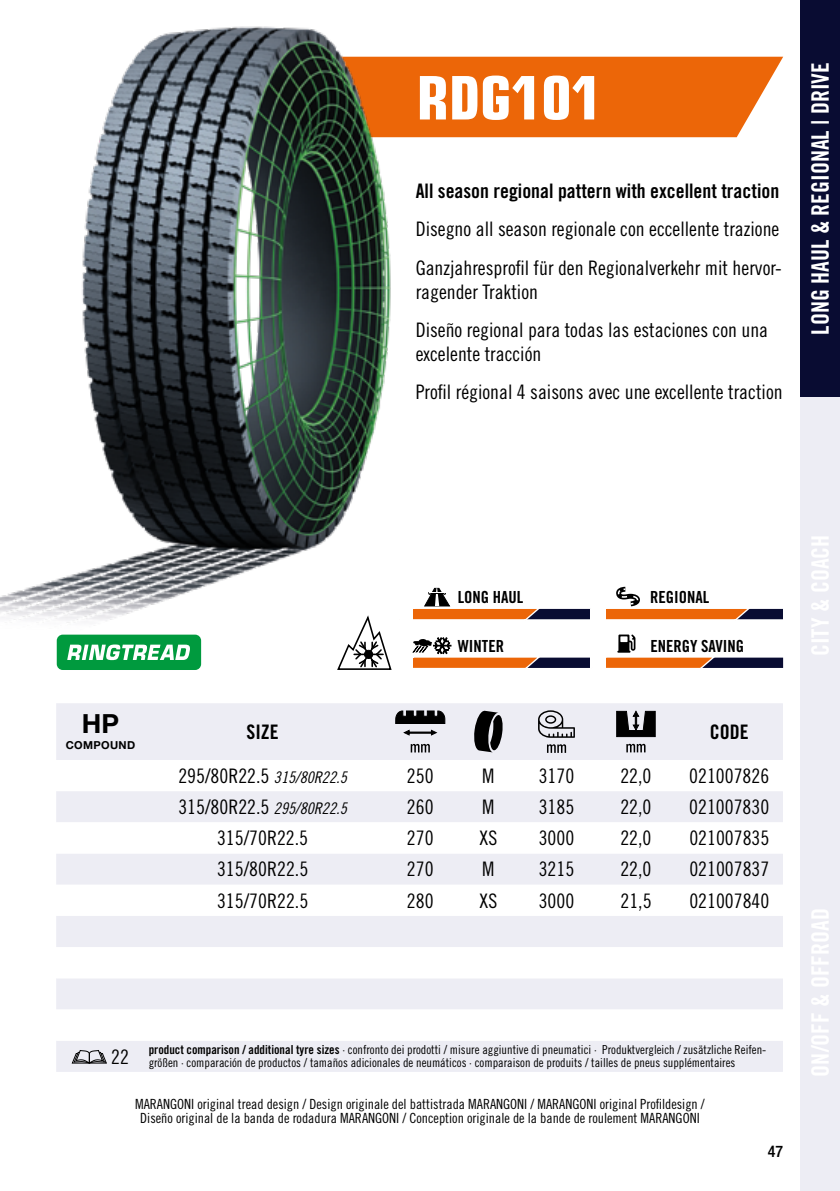
<style>
.page{position:relative;width:840px;height:1191px;background:#fff}
.page>*{position:absolute;margin:0;border:0;box-sizing:border-box;transform-origin:0 0}
.t1{font:700 condensed 60px "Eurostile LT Std";color:#fff}
.t2{font:700 26.4px "Helvetica Neue LT Std";color:#000}
.t3{font:24px "Trade Gothic LT Std Bd Cn 20";color:#fff}
.t4{font:20px/38.2px "Trade Gothic LT Std Cn 18";color:#000}
.t5{font:20px "Trade Gothic LT Std Bd Cn 20";color:#000}
.t6{font:16.6px "Trade Gothic LT Std Bd Cn 20";color:#000}
.t7{font:500 condensed 16px "Helvetica Neue LT Std";color:#000}
.t8{font:14px/14px "Trade Gothic LT Std Cn 18";color:#000;text-align:center}
.t9{font:12.4px/12.4px "Trade Gothic LT Std Cn 18";color:#000}
.t10{font:700 11px "Helvetica Neue LT Std";letter-spacing:.03em;color:#000}
.s1{font-family:"Trade Gothic LT Std Cn 18 Obl";font-size:16px}
.s2{font-family:"Trade Gothic LT Std Bd Cn 20"}
</style>
<div class="page">
<div style="left:799px;top:397px;width:40px;height:397px;background:#ededf4"></div>
<div style="left:799px;top:794px;width:40px;height:397px;background:#ededf4"></div>
<div style="left:799px;top:0;width:40px;height:397px;background:#090c32"></div>
<div style="left:404px;top:57px;width:378px;height:80px;background:#ec6608"></div>
<img style="left:0;top:26px;width:404px;height:625px">
<div style="left:56px;top:703px;width:726px;height:368px;background:#ededf4"></div>
<svg style="left:56px;top:760px;width:726px;height:280px"></svg>
<svg style="left:395px;top:710px;width:50px;height:25px"></svg>
<svg style="left:410px;top:744px;width:19px;height:8px"></svg>
<svg style="left:473px;top:710px;width:30px;height:42px"></svg>
<svg style="left:546px;top:744px;width:19px;height:9px"></svg>
<svg style="left:537px;top:710px;width:37px;height:28px"></svg>
<svg style="left:615px;top:710px;width:40px;height:27px"></svg>
<svg style="left:626px;top:744px;width:19px;height:8px"></svg>
<svg style="left:71px;top:1050px;width:36px;height:15px"></svg>
<div style="left:57px;top:634px;width:144px;height:36px;background:#009a3e;border-radius:6px"></div>
<svg style="left:67px;top:644px;width:123px;height:16px"></svg>
<svg style="left:336px;top:587px;width:446px;height:83px"></svg>
<h1 class="t1" style="left:416px;top:62px;width:186px">RDG101</h1>
<p class="t5" style="left:415px;top:179px;width:365px">All season regional pattern with excellent traction</p>
<p class="t4" style="left:415px;top:210px;width:367px">Disegno all season regionale con eccellente trazione<br>Ganzjahresprofil für den Regionalverkehr mit hervor-</p>
<p class="t4" style="left:415px;top:272px;width:354px">ragender Traktion<br>Diseño regional para todas las estaciones con una</p>
<p class="t4" style="left:415px;top:334px;width:368px">excelente tracción<br>Profil régional 4 saisons avec une excellente traction</p>
<p class="t3" style="left:805px;top:334px;width:273px;rotate:-90deg">LONG HAUL &amp; REGIONAL | DRIVE</p>
<h2 class="t2" style="left:82px;top:707px;width:39px">HP</h2>
<p class="t10" style="left:66px;top:738px;width:71px">COMPOUND</p>
<p class="t6" style="left:457px;top:587px;width:67px">LONG HAUL</p>
<p class="t6" style="left:649px;top:587px;width:61px">REGIONAL</p>
<p class="t6" style="left:457px;top:636px;width:48px">WINTER</p>
<p class="t6" style="left:650px;top:636px;width:95px">ENERGY SAVING</p>
<p class="t5" style="left:246px;top:719px;width:34px">SIZE</p>
<p class="t5" style="left:709px;top:719px;width:40px">CODE</p>
<p class="t4" style="left:178px;top:756px;width:170px">295/80R22.5 <span class="s1">315/80R22.5</span></p>
<p class="t4" style="left:406px;top:756px;width:28px">250</p>
<p class="t4" style="left:482px;top:756px;width:14px">M</p>
<p class="t4" style="left:538px;top:756px;width:37px">3170</p>
<p class="t4" style="left:620px;top:756px;width:33px">22,0</p>
<p class="t4" style="left:689px;top:756px;width:81px">021007826</p>
<p class="t4" style="left:178px;top:787px;width:170px">315/80R22.5 <span class="s1">295/80R22.5</span></p>
<p class="t4" style="left:406px;top:787px;width:28px">260</p>
<p class="t4" style="left:482px;top:787px;width:14px">M</p>
<p class="t4" style="left:538px;top:787px;width:37px">3185</p>
<p class="t4" style="left:620px;top:787px;width:33px">22,0</p>
<p class="t4" style="left:689px;top:787px;width:81px">021007830</p>
<p class="t4" style="left:217px;top:818px;width:93px">315/70R22.5</p>
<p class="t4" style="left:406px;top:818px;width:28px">270</p>
<p class="t4" style="left:479px;top:818px;width:19px">XS</p>
<p class="t4" style="left:538px;top:818px;width:37px">3000</p>
<p class="t4" style="left:620px;top:818px;width:33px">22,0</p>
<p class="t4" style="left:689px;top:818px;width:81px">021007835</p>
<p class="t4" style="left:217px;top:850px;width:93px">315/80R22.5</p>
<p class="t4" style="left:407px;top:850px;width:28px">270</p>
<p class="t4" style="left:482px;top:850px;width:14px">M</p>
<p class="t4" style="left:538px;top:850px;width:37px">3215</p>
<p class="t4" style="left:620px;top:850px;width:33px">22,0</p>
<p class="t4" style="left:689px;top:850px;width:81px">021007837</p>
<p class="t4" style="left:217px;top:881px;width:93px">315/70R22.5</p>
<p class="t4" style="left:407px;top:881px;width:28px">280</p>
<p class="t4" style="left:479px;top:881px;width:19px">XS</p>
<p class="t4" style="left:538px;top:881px;width:37px">3000</p>
<p class="t4" style="left:620px;top:881px;width:33px">21,5</p>
<p class="t4" style="left:689px;top:881px;width:81px">021007840</p>
<p class="t4" style="left:111px;top:1037px;width:19px">22</p>
<p class="t9" style="left:149px;top:1043px;width:618px"><span class="s2">product comparison / additional tyre sizes</span> · confronto dei prodotti / misure aggiuntive di pneumatici · Produktvergleich / zusätzliche Reifen&shy;größen · comparación de productos / tamaños adicionales de neumáticos · comparaison de produits / tailles de pneus supplémentaires</p>
<p class="t8" style="left:135px;top:1096px;width:571px">MARANGONI original tread design / Design originale del battistrada MARANGONI / MARANGONI original Profildesign /<br>Diseño original de la banda de rodadura MARANGONI / Conception originale de la bande de roulement MARANGONI</p>
<p class="t7" style="left:767px;top:1141px;width:17px">47</p>
</div>
